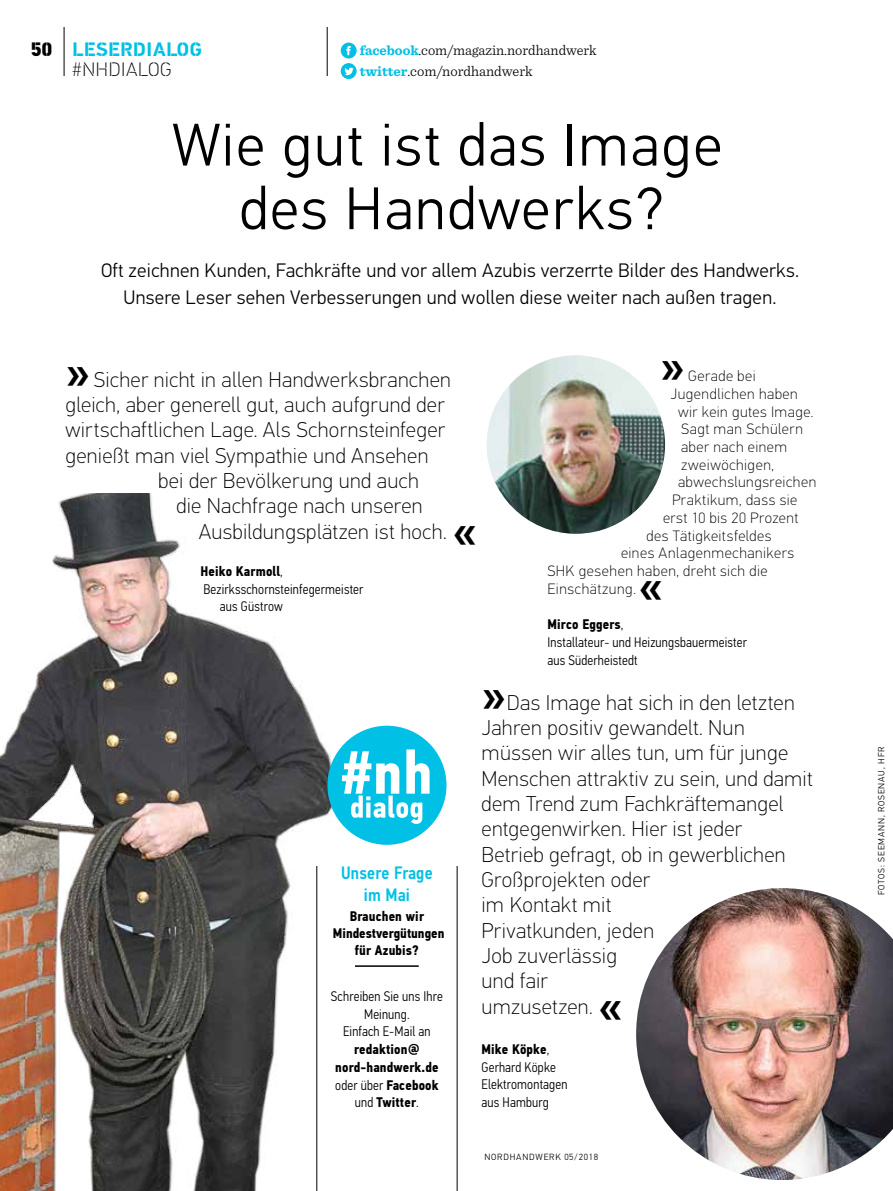
<style>
.page{position:relative;width:893px;height:1191px;background:#fff}
.page>*{position:absolute;margin:0;border:0;box-sizing:border-box;transform-origin:0 0}
.t1{font:300 60px/63.6px "PF Din Text Pro";letter-spacing:.03em;color:#000;text-align:center}
.t2{font:500 46.5px "PF Din Text Pro";color:#000}
.t3{font:100 21.3px/25.3px "PF Din Text Pro";letter-spacing:.015em;color:#000}
.t4{font:300 19.5px/27px "PF Din Text Pro";letter-spacing:.015em;color:#000;text-align:center}
.t5{font:700 19.5px/20px "PF Din Stencil";letter-spacing:.035em;color:#00c0e6;text-align:center}
.t6{font:500 18px/21px "PF Din Text Cond Pro";letter-spacing:.01em;color:#00c0e6;text-align:center}
.t7{font:100 15px "PF Din Text Pro";letter-spacing:.035em;color:#000}
.t8{font:300 14.7px/20.5px "Sentinel";color:#000}
.t9{font:300 13.95px/17.7px "PF Din Text Cond Pro";letter-spacing:.01em;color:#000}
.t10{font:700 13.95px/17.7px "PF Din Text Cond Pro";letter-spacing:.01em;color:#000;text-align:center}
.t11{font:300 9px "PF Din Text Pro";letter-spacing:.09em;color:#000}
.s1{font-weight:900;color:#000}
.s2{font-weight:100;color:#000}
.s3{font-weight:700;font-size:13.95px;color:#00c0e6}
.s4{font-weight:500;font-size:46.5px}
.s5{font-weight:300}
.s6{font-weight:700}
</style>
<div class="page">
<img style="left:0;top:493px;width:334px;height:698px">
<hr style="left:316px;top:867px;width:1px;height:324px;background:#000">
<hr style="left:457px;top:867px;width:1px;height:324px;background:#000">
<hr style="left:355px;top:965px;width:64px;height:2px;background:#000">
<hr style="left:64px;top:27px;width:1px;height:49px;background:#000">
<div style="left:327px;top:725px;width:119px;height:120px;background:#00c0e6;border-radius:50%"></div>
<svg style="left:342px;top:749px;width:88px;height:75px"></svg>
<hr style="left:327px;top:27px;width:1px;height:49px;background:#000">
<svg style="left:341px;top:43px;width:16px;height:36px"></svg>
<img style="left:487px;top:355px;width:178px;height:179px;border-radius:89px">
<img style="left:636px;top:888px;width:257px;height:292px">
<p class="t5" style="left:31px;top:40px;width:173px"><span class="s1">50</span> LESERDIALOG <span class="s2">#NHDIALOG</span></p>
<p class="t8" style="left:360px;top:39px;width:238px"><span class="s3">facebook</span>.com/magazin.nordhandwerk <span class="s3">twitter</span>.com/nordhandwerk</p>
<h1 class="t1" style="left:172px;top:114px;width:552px">Wie gut ist das Image des Handwerks?</h1>
<p class="t4" style="left:101px;top:257px;width:700px">Oft zeichnen Kunden, Fachkräfte und vor allem Azubis verzerrte Bilder des Handwerks.<br>Unsere Leser sehen Verbesserungen und wollen diese weiter nach außen tragen.</p>
<p class="t3" style="left:65px;top:367px;width:387px"><span class="s4">»</span> Sicher nicht in allen Handwerksbranchen</p>
<p class="t3" style="left:65px;top:392px;width:381px">gleich, aber generell gut, auch aufgrund der</p>
<p class="t3" style="left:65px;top:417px;width:381px">wirtschaftlichen Lage. Als Schornsteinfeger</p>
<p class="t3" style="left:65px;top:443px;width:364px">genießt man viel Sympathie und Ansehen</p>
<p class="t3" style="left:158px;top:468px;width:262px">bei der Bevölkerung und auch</p>
<p class="t3" style="left:176px;top:493px;width:248px">die Nachfrage nach unseren</p>
<p class="t3" style="left:199px;top:519px;width:280px">Ausbildungsplätzen ist hoch. <span class="s4">«</span></p>
<p class="t10" style="left:200px;top:562px;width:84px">Heiko Karmoll<span class="s5">,</span></p>
<p class="t9" style="left:203px;top:580px;width:161px">Bezirksschornsteinfegermeister</p>
<p class="t9" style="left:220px;top:598px;width:64px">aus Güstrow</p>
<h2 class="t2" style="left:660px;top:337px;width:26px">»</h2>
<p class="t7" style="left:688px;top:367px;width:69px">Gerade bei</p>
<p class="t7" style="left:670px;top:385px;width:129px">Jugendlichen haben</p>
<p class="t7" style="left:678px;top:403px;width:137px">wir kein gutes Image.</p>
<p class="t7" style="left:681px;top:420px;width:123px">Sagt man Schülern</p>
<p class="t7" style="left:681px;top:438px;width:108px">aber nach einem</p>
<p class="t7" style="left:681px;top:456px;width:95px">zweiwöchigen,</p>
<p class="t7" style="left:678px;top:474px;width:140px">abwechslungsreichen</p>
<p class="t7" style="left:672px;top:491px;width:127px">Praktikum, dass sie</p>
<p class="t7" style="left:663px;top:509px;width:137px">erst 10 bis 20 Prozent</p>
<p class="t7" style="left:646px;top:527px;width:127px">des Tätigkeitsfeldes</p>
<p class="t7" style="left:621px;top:544px;width:175px">eines Anlagenmechanikers</p>
<p class="t7" style="left:547px;top:562px;width:222px">SHK gesehen haben, dreht sich die</p>
<p class="t7" style="left:547px;top:580px;width:90px">Einschätzung.</p>
<h2 class="t2" style="left:639px;top:557px;width:26px">«</h2>
<p class="t9" style="left:547px;top:615px;width:201px"><span class="s6">Mirco Eggers</span>,<br>Installateur- und Heizungsbauermeister aus Süderheistedt</p>
<p class="t6" style="left:341px;top:863px;width:93px">Unsere Frage im Mai</p>
<p class="t10" style="left:333px;top:908px;width:113px;line-height:16.6px">Brauchen wir<br>Mindestvergütungen für Azubis?</p>
<p class="t9" style="left:331px;top:987px;width:113px;text-align:center">Schreiben Sie uns Ihre<br>Meinung.<br>Einfach E-Mail an</p>
<p class="t10" style="left:335px;top:1040px;width:105px">redaktion@ nord-handwerk.de <span class="s5">oder über</span> Facebook <span class="s5">und</span> Twitter<span class="s5">.</span></p>
<p class="t3" style="left:482px;top:690px;width:333px"><span class="s4">»</span>Das Image hat sich in den letzten<br>Jahren positiv gewandelt. Nun müssen wir alles tun, um für junge<br>Menschen attraktiv zu sein, und damit dem Trend zum Fachkräftemangel entgegenwirken. Hier ist jeder<br>Betrieb gefragt, ob in gewerblichen<br>Großprojekten oder<br>im Kontakt mit<br>Privatkunden, jeden<br>Job zuverlässig<br>und fair<br>umzusetzen. <span class="s4">«</span></p>
<p class="t9" style="left:482px;top:1040px;width:87px"><span class="s6">Mike Köpke</span>,<br>Gerhard Köpke<br>Elektromontagen aus Hamburg</p>
<p class="t11" style="left:484px;top:1152px;width:115px">NORDHANDWERK 05/2018</p>
<p class="t11" style="left:876px;top:895px;width:150px;rotate:-90deg">FOTOS: SEEMANN, ROSENAU, HFR</p>
</div>
